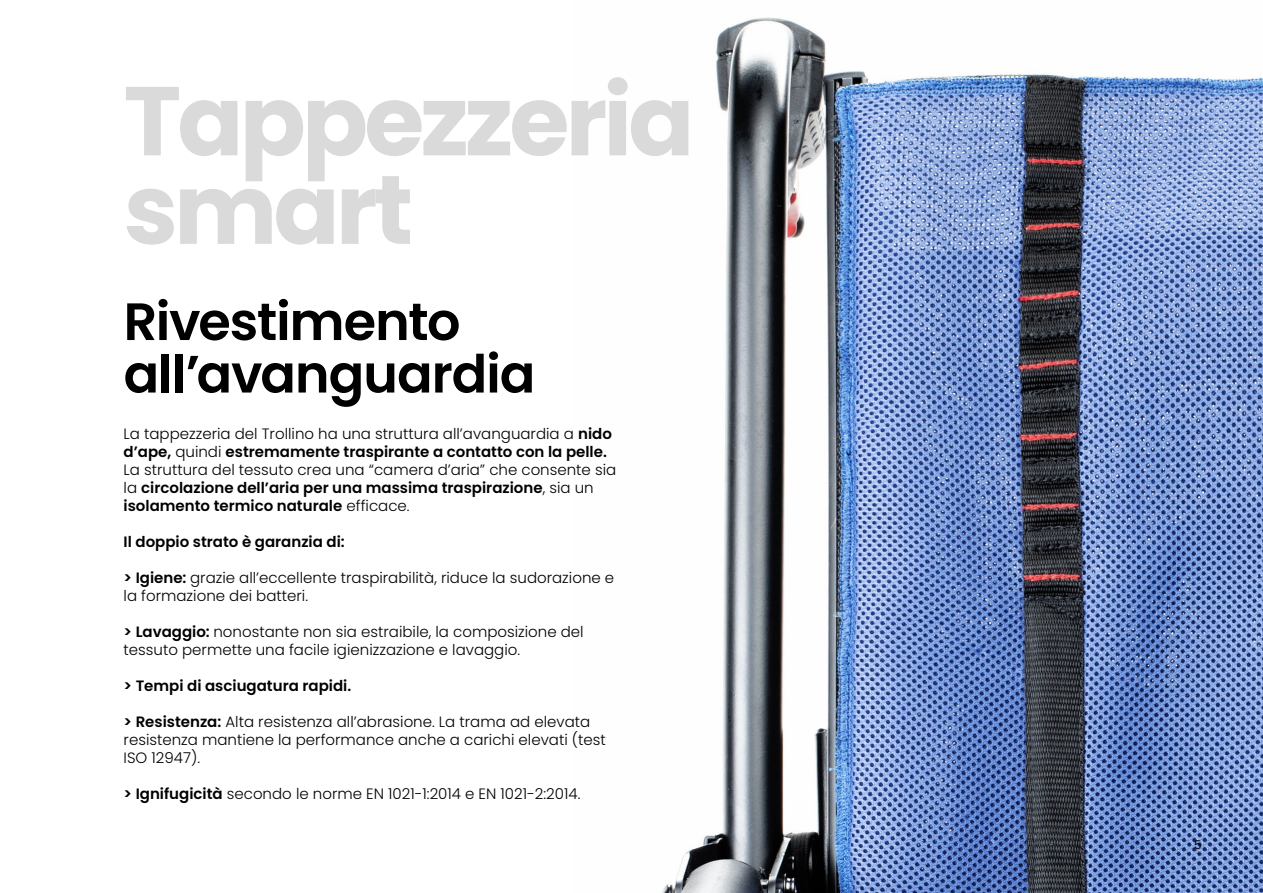
<style>
.page{position:relative;width:1263px;height:893px;background:#fff}
.page>*{position:absolute;margin:0;border:0;box-sizing:border-box;transform-origin:0 0}
.t1{font:700 97.5px/88.5px "Poppins";letter-spacing:-.04em;color:#dadada}
.t2{font:600 52.5px/52.5px "Poppins";letter-spacing:-.02em;color:#000}
.t3{font:300 15px/18px "Poppins";color:#000}
.t4{font:600 15px "Poppins";color:#000}
.t5{font:12px "Poppins";color:#000}
.s1{font-weight:600}
</style>
<div class="page">
<img style="left:662px;top:17px;width:601px;height:876px">
<h1 class="t1" style="left:124px;top:77px;width:572px">Tappezzeria smart</h1>
<h2 class="t2" style="left:124px;top:296px;width:413px">Rivestimento all’avanguardia</h2>
<p class="t3" style="left:124px;top:425px;width:494px">La tappezzeria del Trollino ha una struttura all’avanguardia a <span class="s1">nido d’ape,</span> quindi <span class="s1">estremamente traspirante a contatto con la pelle.<br></span>La struttura del tessuto crea una “camera d’aria” che consente sia la <span class="s1">circolazione dell’aria per una massima traspirazione</span>, sia un <span class="s1">isolamento termico naturale</span> efficace.</p>
<p class="t4" style="left:124px;top:533px;width:223px">Il doppio strato è garanzia di:</p>
<p class="t3" style="left:124px;top:569px;width:492px"><span class="s1">&gt; Igiene:</span> grazie all’eccellente traspirabilità, riduce la sudorazione e la formazione dei batteri.</p>
<p class="t3" style="left:124px;top:623px;width:462px"><span class="s1">&gt; Lavaggio:</span> nonostante non sia estraibile, la composizione del tessuto permette una facile igienizzazione e lavaggio.</p>
<p class="t4" style="left:124px;top:677px;width:229px">&gt; Tempi di asciugatura rapidi.</p>
<p class="t3" style="left:124px;top:713px;width:484px"><span class="s1">&gt; Resistenza:</span> Alta resistenza all’abrasione. La trama ad elevata resistenza mantiene la performance anche a carichi elevati (test<br>ISO 12947).</p>
<p class="t3" style="left:124px;top:785px;width:458px"><span class="s1">&gt; Ignifugicità</span> secondo le norme EN 1021-1:2014 e EN 1021-2:2014.</p>
<p class="t5" style="left:1194px;top:838px;width:9px">5</p>
</div>
